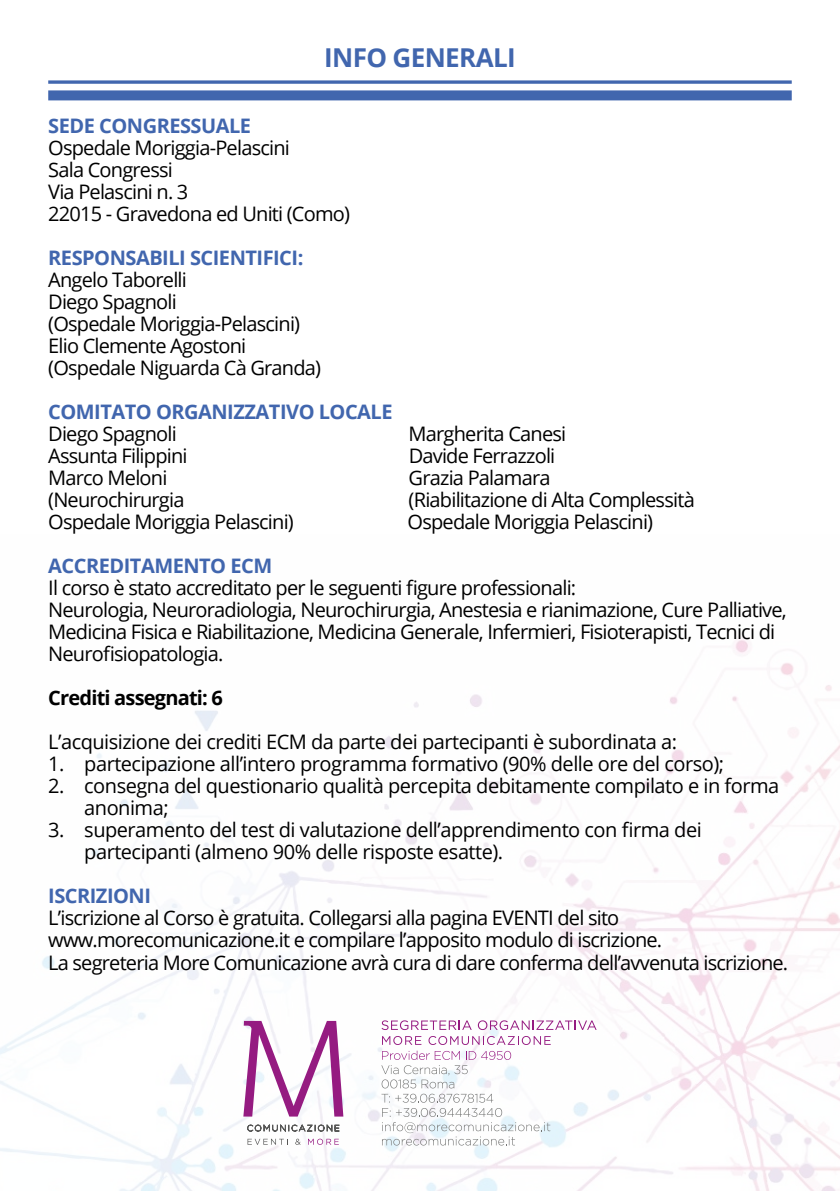
<style>
.page{position:relative;width:840px;height:1191px;background:#fff}
.page>*{position:absolute;margin:0;border:0;box-sizing:border-box;transform-origin:0 0}
.t1{font:700 26px "Open Sans";letter-spacing:-.025em;color:#4166ae}
.t2{font:20px/22px "Open Sans";letter-spacing:-.04em;color:#000}
.t3{font:700 20px "Open Sans";letter-spacing:-.025em;color:#4166ae}
.t4{font:700 20px "Open Sans";letter-spacing:-.04em;color:#000}
</style>
<div class="page">
<img style="left:0;top:639px;width:839px;height:552px">
<div style="left:48px;top:90px;width:743px;height:10px;background:#4166ae"></div>
<svg style="left:48px;top:80px;width:743px;height:4px;background:#5f7fbb"></svg>
<svg style="left:243px;top:1021px;width:100px;height:95px"></svg>
<svg style="left:247px;top:1124px;width:92px;height:7px"></svg>
<svg style="left:247px;top:1138px;width:41px;height:6px"></svg>
<svg style="left:295px;top:1138px;width:5px;height:6px"></svg>
<svg style="left:308px;top:1138px;width:30px;height:6px"></svg>
<svg style="left:381px;top:1020px;width:90px;height:10px"></svg>
<svg style="left:477px;top:1020px;width:119px;height:10px"></svg>
<svg style="left:381px;top:1036px;width:169px;height:66px"></svg>
<svg style="left:382px;top:1108px;width:168px;height:37px"></svg>
<h1 class="t1" style="left:324px;top:39px;width:193px">INFO GENERALI</h1>
<p class="t3" style="left:48px;top:112px;width:204px">SEDE CONGRESSUALE</p>
<p class="t2" style="left:48px;top:136px;width:303px">Ospedale Moriggia-Pelascini<br>Sala Congressi<br>Via Pelascini n. 3<br>22015 - Gravedona ed Uniti (Como)</p>
<p class="t3" style="left:48px;top:244px;width:256px">RESPONSABILI SCIENTIFICI:</p>
<p class="t2" style="left:48px;top:268px;width:274px">Angelo Taborelli<br>Diego Spagnoli<br>(Ospedale Moriggia-Pelascini)<br>Elio Clemente Agostoni (Ospedale Niguarda Cà Granda)</p>
<p class="t3" style="left:48px;top:398px;width:346px">COMITATO ORGANIZZATIVO LOCALE</p>
<p class="t2" style="left:48px;top:422px;width:130px">Diego Spagnoli</p>
<p class="t2" style="left:408px;top:422px;width:159px">Margherita Canesi</p>
<p class="t2" style="left:48px;top:444px;width:141px">Assunta Filippini</p>
<p class="t2" style="left:408px;top:444px;width:148px">Davide Ferrazzoli</p>
<p class="t2" style="left:48px;top:466px;width:121px">Marco Meloni</p>
<p class="t2" style="left:408px;top:466px;width:143px">Grazia Palamara</p>
<p class="t2" style="left:48px;top:488px;width:138px">(Neurochirurgia</p>
<p class="t2" style="left:408px;top:488px;width:287px">(Riabilitazione di Alta Complessità</p>
<p class="t2" style="left:48px;top:510px;width:247px">Ospedale Moriggia Pelascini)</p>
<p class="t2" style="left:407px;top:510px;width:247px">Ospedale Moriggia Pelascini)</p>
<p class="t3" style="left:48px;top:552px;width:225px">ACCREDITAMENTO ECM</p>
<p class="t2" style="left:48px;top:576px;width:739px">Il corso è stato accreditato per le seguenti figure professionali:<br>Neurologia, Neuroradiologia, Neurochirurgia, Anestesia e rianimazione, Cure Palliative, Medicina Fisica e Riabilitazione, Medicina Generale, Infermieri, Fisioterapisti, Tecnici di Neurofisiopatologia.</p>
<p class="t4" style="left:48px;top:684px;width:176px">Crediti assegnati: 6</p>
<p class="t2" style="left:48px;top:730px;width:630px">L’acquisizione dei crediti ECM da parte dei partecipanti è subordinata a:</p>
<p class="t2" style="left:48px;top:752px;width:677px">1. partecipazione all’intero programma formativo (90% delle ore del corso);</p>
<p class="t2" style="left:84px;top:774px;width:696px;text-indent:-36px">2. consegna del questionario qualità percepita debitamente compilato e in forma anonima;</p>
<p class="t2" style="left:84px;top:818px;width:618px;text-indent:-36px">3. superamento del test di valutazione dell’apprendimento con firma dei partecipanti (almeno 90% delle risposte esatte).</p>
<p class="t3" style="left:48px;top:882px;width:104px">ISCRIZIONI</p>
<p class="t2" style="left:48px;top:906px;width:741px">L’iscrizione al Corso è gratuita. Collegarsi alla pagina EVENTI del sito www.morecomunicazione.it e compilare l’apposito modulo di iscrizione.<br>La segreteria More Comunicazione avrà cura di dare conferma dell’avvenuta iscrizione.</p>
</div>
